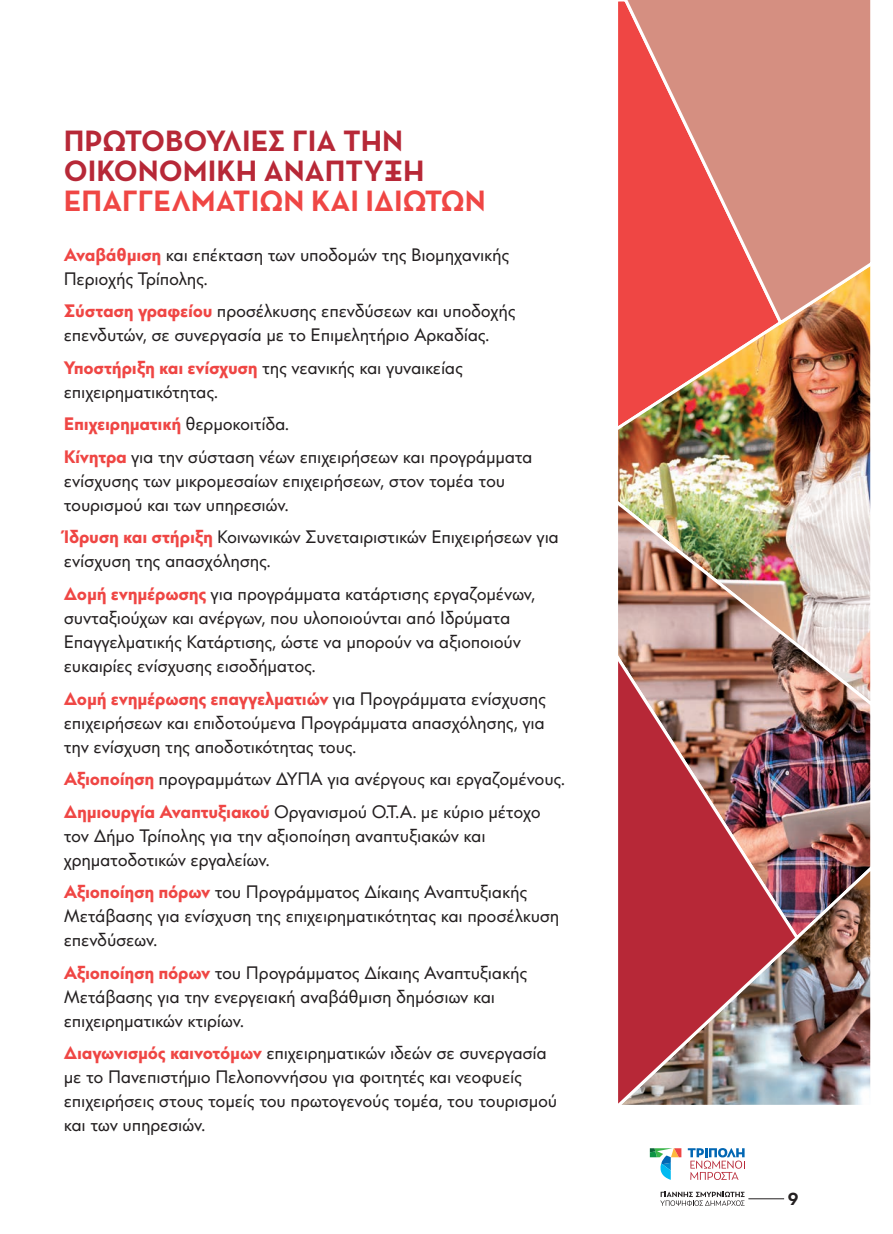
<style>
.page{position:relative;width:893px;height:1234px;background:#fff}
.page>*{position:absolute;margin:0;border:0;box-sizing:border-box;transform-origin:0 0}
.t1{font:700 30px/30px "Neutraface Text";color:#b72837}
.t2{font:700 30px "Neutraface Text";color:#ef4644}
.t3{font:18px/24px "CF Panoptik";letter-spacing:-.015em;color:#231f20}
.t4{font:700 18px "Neutraface Text";color:#231f20}
.s1{font-weight:700;color:#ef4644}
</style>
<div class="page">
<svg style="left:688px;top:1148px;width:57px;height:31px"></svg>
<svg style="left:650px;top:1148px;width:31px;height:31px"></svg>
<svg style="left:660px;top:1191px;width:85px;height:14px"></svg>
<hr style="left:748px;top:1198px;width:36px;height:1px;background:#231f20">
<img style="left:618px;top:327px;width:253px;height:170px">
<svg style="left:618px;top:0;width:253px;height:327px;background:#de796d"></svg>
<img style="left:618px;top:497px;width:253px;height:363px">
<img style="left:801px;top:860px;width:70px;height:245px">
<img style="left:618px;top:651px;width:183px;height:454px">
<h1 class="t1" style="left:64px;top:123px;width:362px">ΠΡΩΤΟΒΟΥΛΙΕΣ ΓΙΑ ΤΗΝ<br>ΟΙΚΟΝΟΜΙΚΗ ΑΝΑΠΤΥΞΗ</h1>
<h1 class="t2" style="left:64px;top:176px;width:424px">ΕΠΑΓΓΕΛΜΑΤΙΩΝ ΚΑΙ ΙΔΙΩΤΩΝ</h1>
<p class="t3" style="left:64px;top:243px;width:447px"><span class="s1">Αναβάθμιση</span> και επέκταση των υποδομών της Βιομηχανικής<br>Περιοχής Τρίπολης.</p>
<p class="t3" style="left:64px;top:299px;width:453px"><span class="s1">Σύσταση γραφείου</span> προσέλκυσης επενδύσεων και υποδοχής επενδυτών, σε συνεργασία με το Επιμελητήριο Αρκαδίας.</p>
<p class="t3" style="left:64px;top:356px;width:401px"><span class="s1">Υποστήριξη και ενίσχυση</span> της νεανικής και γυναικείας επιχειρηματικότητας.</p>
<p class="t3" style="left:64px;top:408px;width:470px;line-height:32.5px"><span class="s1">Επιχειρηματική</span> θερμοκοιτίδα.<br><span class="s1">Κίνητρα</span> για την σύσταση νέων επιχειρήσεων και προγράμματα</p>
<p class="t3" style="left:64px;top:469px;width:443px">ενίσχυσης των μικρομεσαίων επιχειρήσεων, στον τομέα του τουρισμού και των υπηρεσιών.</p>
<p class="t3" style="left:64px;top:525px;width:497px"><span class="s1">Ίδρυση και στήριξη</span> Κοινωνικών Συνεταιριστικών Επιχειρήσεων για ενίσχυση της απασχόλησης.</p>
<p class="t3" style="left:64px;top:582px;width:473px"><span class="s1">Δομή ενημέρωσης</span> για προγράμματα κατάρτισης εργαζομένων, συνταξιούχων και ανέργων, που υλοποιούνται από Ιδρύματα Επαγγελματικής Κατάρτισης, ώστε να μπορούν να αξιοποιούν ευκαιρίες ενίσχυσης εισοδήματος.</p>
<p class="t3" style="left:64px;top:686px;width:484px;text-align:justify"><span class="s1">Δομή ενημέρωσης επαγγελματιών</span> για Προγράμματα ενίσχυσης επιχειρήσεων και επιδοτούμενα Προγράμματα απασχόλησης, για την ενίσχυση της αποδοτικότητας τους.</p>
<p class="t3" style="left:64px;top:762px;width:503px;line-height:32.5px"><span class="s1">Αξιοποίηση</span> προγραμμάτων ΔΥΠΑ για ανέργους και εργαζομένους.<br><span class="s1">Δημιουργία Αναπτυξιακού</span> Οργανισμού Ο.Τ.Α. με κύριο μέτοχο</p>
<p class="t3" style="left:64px;top:823px;width:423px">τον Δήμο Τρίπολης για την αξιοποίηση αναπτυξιακών και χρηματοδοτικών εργαλείων.</p>
<p class="t3" style="left:64px;top:880px;width:497px"><span class="s1">Αξιοποίηση πόρων</span> του Προγράμματος Δίκαιης Αναπτυξιακής<br>Μετάβασης για ενίσχυση της επιχειρηματικότητας και προσέλκυση επενδύσεων.</p>
<p class="t3" style="left:64px;top:960px;width:465px"><span class="s1">Αξιοποίηση πόρων</span> του Προγράμματος Δίκαιης Αναπτυξιακής<br>Μετάβασης για την ενεργειακή αναβάθμιση δημόσιων και επιχειρηματικών κτιρίων.</p>
<p class="t3" style="left:64px;top:1041px;width:495px"><span class="s1">Διαγωνισμός καινοτόμων</span> επιχειρηματικών ιδεών σε συνεργασία με το Πανεπιστήμιο Πελοποννήσου για φοιτητές και νεοφυείς επιχειρήσεις στους τομείς του πρωτογενούς τομέα, του τουρισμού και των υπηρεσιών.</p>
<p class="t4" style="left:788px;top:1183px;width:12px">9</p>
</div>
